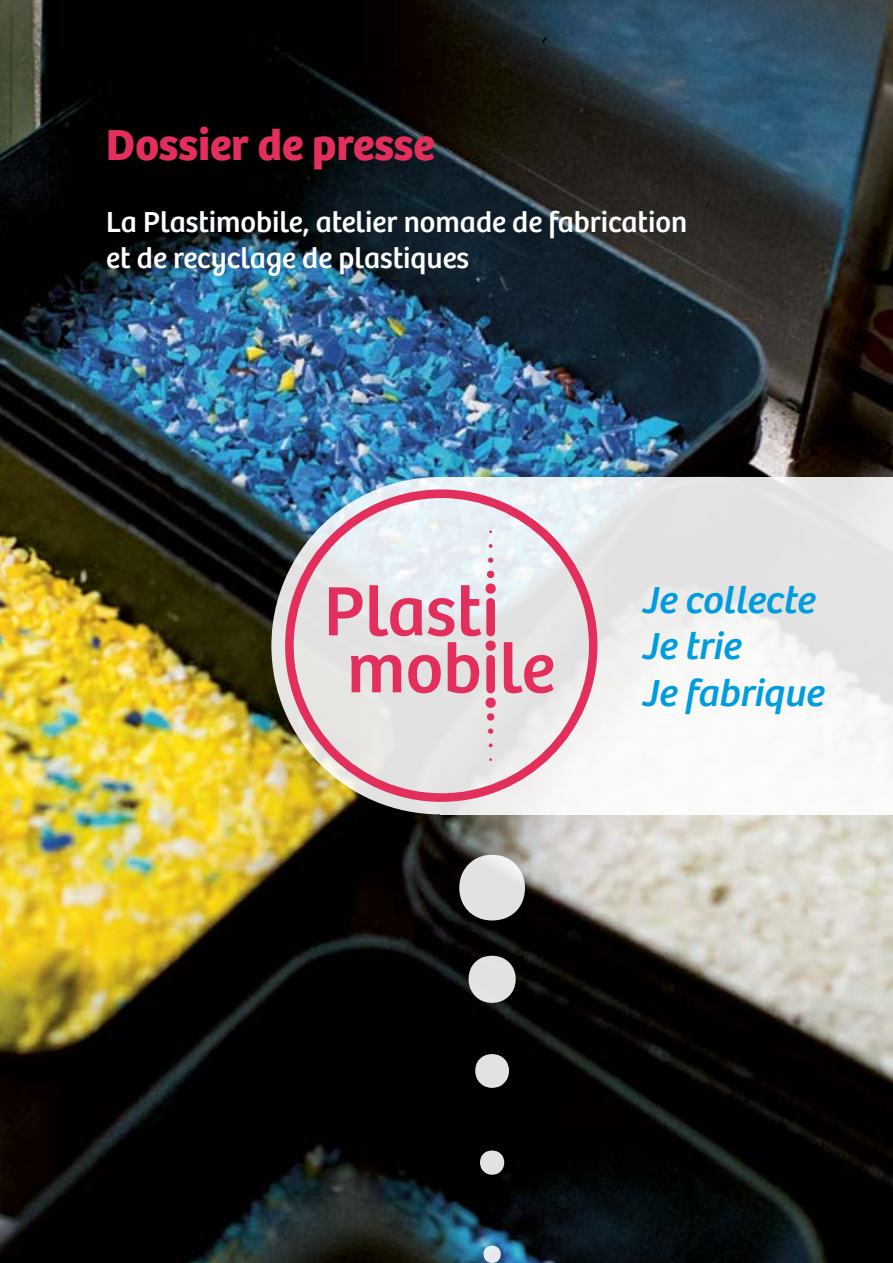
<style>
.page{position:relative;width:893px;height:1263px;background:#fff}
.page>*{position:absolute;margin:0;border:0;box-sizing:border-box;transform-origin:0 0}
.t1{font:700 45px "Bree";color:#e22f5c}
.t2{font:italic 39px/46.8px "Bree";color:#009dde}
.t3{font:30px/36px "Bree";color:#fff}
</style>
<div class="page">
<img style="left:0;top:0;width:893px;height:1263px">
<svg style="left:453px;top:477px;width:440px;height:337px"></svg>
<svg style="left:271px;top:477px;width:338px;height:337px;background:#e4e6e6"></svg>
<svg style="left:459px;top:855px;width:66px;height:65px;background:#c0bfbe"></svg>
<svg style="left:469px;top:956px;width:47px;height:47px;background:#b5b6b5"></svg>
<svg style="left:475px;top:1054px;width:34px;height:34px"></svg>
<svg style="left:480px;top:1150px;width:24px;height:25px"></svg>
<svg style="left:483px;top:1245px;width:18px;height:18px"></svg>
<svg style="left:285px;top:489px;width:312px;height:313px;background:#decdcf"></svg>
<svg style="left:489px;top:544px;width:3px;height:4px"></svg>
<svg style="left:488px;top:557px;width:5px;height:6px"></svg>
<svg style="left:504px;top:642px;width:50px;height:51px;background:#e394a8"></svg>
<svg style="left:488px;top:728px;width:5px;height:6px"></svg>
<svg style="left:489px;top:743px;width:3px;height:4px"></svg>
<svg style="left:329px;top:571px;width:167px;height:149px;background:#e3b3c0"></svg>
<h1 class="t1" style="left:106px;top:118px;width:330px">Dossier de presse</h1>
<p class="t3" style="left:106px;top:204px;width:582px">La Plastimobile, atelier nomade de fabrication et de recyclage de plastiques</p>
<h2 class="t2" style="left:641px;top:577px;width:184px">Je collecte<br>Je trie<br>Je fabrique</h2>
</div>
